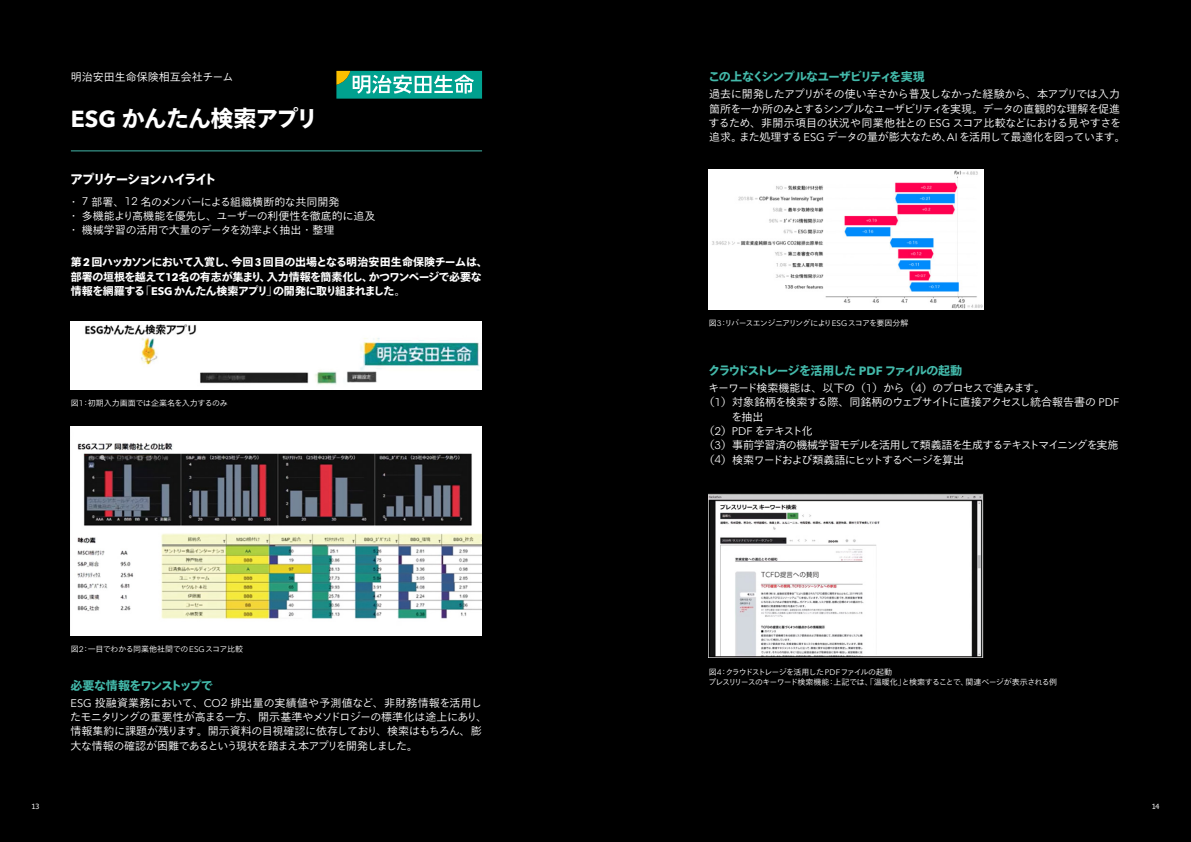
<style>
.page{position:relative;width:1191px;height:842px;background:#000}
.page>*{position:absolute;margin:0;border:0;box-sizing:border-box;transform-origin:0 0}
.t1{font:800 23px "Tazugane Gothic Std N";letter-spacing:-.05em;color:#fff}
.t2{font:800 13px "Tazugane Gothic Std N";letter-spacing:-.14em;color:#fff}
.t3{font:800 12px "Tazugane Gothic Std N";letter-spacing:-.1em;color:#43b9aa}
.t4{font:800 12px "Tazugane Gothic Std N";letter-spacing:-.065em;color:#43b9aa}
.t5{font:300 11px/14.3px "Tazugane Gothic Std N";letter-spacing:-.045em;color:#fff}
.t6{font:300 11px/14.3px "Tazugane Gothic Std N";letter-spacing:-.025em;color:#fff}
.t7{font:800 11px/14.3px "Tazugane Gothic Std N";letter-spacing:-.045em;color:#fff}
.t8{font:300 11px "Tazugane Gothic Std N";letter-spacing:-.08em;color:#fff}
.t9{font:300 11px "Tazugane Gothic Std N";letter-spacing:-.085em;color:#fff}
.t10{font:300 11px "Tazugane Gothic Std N";letter-spacing:-.09em;color:#fff}
.t11{font:300 11px "Tazugane Gothic Std N";color:#fff}
.t12{font:300 8px/10.4px "Tazugane Gothic Std N";letter-spacing:-.09em;color:#fff}
.t13{font:300 8px "Tazugane Gothic Std N";letter-spacing:-.095em;color:#fff}
.t14{font:300 8px "Tazugane Gothic Std N";letter-spacing:-.035em;color:#fff}
.t15{font:300 8px "Tazugane Gothic Std N";letter-spacing:-.015em;color:#fff}
.t16{font:7px "Bloomberg Prop Unicode I";color:#fff}
.s1{font-family:"Avenir Next M For BBG";font-weight:700}
.s2{font-family:"Avenir Next M For BBG";font-weight:400}
</style>
<div class="page">
<img style="left:709px;top:494px;width:274px;height:164px">
<img style="left:709px;top:169px;width:274px;height:141px">
<img style="left:71px;top:426px;width:410px;height:209px">
<img style="left:71px;top:322px;width:410px;height:67px">
<hr style="left:71px;top:151px;width:411px;height:1px;background:#43b9aa">
<svg style="left:336px;top:71px;width:146px;height:28px;background:#44b5a2"></svg>
<p class="t11" style="left:71px;top:69px;width:164px">明治安田生命保険相互会社チーム</p>
<h1 class="t1" style="left:71px;top:105px;width:249px"><span class="s1">ESG</span> かんたん検索アプリ</h1>
<p class="t2" style="left:70px;top:172px;width:148px">アプリケーションハイライト</p>
<p class="t5" style="left:68px;top:195px;width:309px">・ <span class="s2">7</span> 部署、<span class="s2">12</span> 名のメンバーによる組織横断的な共同開発<br>・多機能より高機能を優先し、ユーザーの利便性を徹底的に追及・機械学習の活用で大量のデータを効率よく抽出・整理</p>
<p class="t7" style="left:71px;top:255px;width:418px">第<span class="s1">2</span>回ハッカソンにおいて入賞し、今回<span class="s1">3</span>回目の出場となる明治安田生命保険チームは、部署の垣根を越えて<span class="s1">12</span>名の有志が集まり、入力情報を簡素化し、かつワンページで必要な情報を網羅する「<span class="s1">ESG</span> かんたん検索アプリ」の開発に取り組まれました。</p>
<p class="t15" style="left:71px;top:398px;width:158px">図<span class="s2">1</span>：初期入力画面では企業名を入力するのみ</p>
<p class="t14" style="left:71px;top:644px;width:174px">図<span class="s2">2</span>：一目でわかる同業他社間での<span class="s2">ESG</span>スコア比較</p>
<p class="t4" style="left:71px;top:679px;width:144px">必要な情報をワンストップで</p>
<p class="t6" style="left:70px;top:696px;width:418px"><span class="s2">ESG</span> 投融資業務において、<span class="s2">CO2</span> 排出量の実績値や予測値など、非財務情報を活用したモニタリングの重要性が高まる一方、開示基準やメソドロジーの標準化は途上にあり、情報集約に課題が残ります。開示資料の目視確認に依存しており、検索はもちろん、膨大な情報の確認が困難であるという現状を踏まえ本アプリを開発しました。</p>
<p class="t3" style="left:708px;top:70px;width:218px">この上なくシンプルなユーザビリティを実現</p>
<p class="t5" style="left:708px;top:88px;width:418px">過去に開発したアプリがその使い辛さから普及しなかった経験から、本アプリでは入力箇所を一か所のみとするシンプルなユーザビリティを実現。データの直観的な理解を促進するため、非開示項目の状況や同業他社との <span class="s2">ESG</span> スコア比較などにおける見やすさを追求。また処理する <span class="s2">ESG</span> データの量が膨大なため、<span class="s2">AI</span> を活用して最適化を図っています。</p>
<p class="t13" style="left:709px;top:317px;width:201px">図<span class="s2">3</span>：リバースエンジニアリングにより<span class="s2">ESG</span>スコアを要因分解</p>
<p class="t3" style="left:708px;top:364px;width:255px">クラウドストレージを活用した <span class="s1">PDF</span> ファイルの起動</p>
<p class="t9" style="left:708px;top:381px;width:338px">キーワード検索機能は、以下の（<span class="s2">1</span>）から（<span class="s2">4</span>）のプロセスで進みます。</p>
<p class="t5" style="left:703px;top:396px;width:417px">（<span class="s2">1</span>）対象銘柄を検索する際、同銘柄のウェブサイトに直接アクセスし統合報告書の <span class="s2">PDF</span></p>
<p class="t5" style="left:731px;top:410px;width:34px">を抽出</p>
<p class="t5" style="left:703px;top:424px;width:111px">（<span class="s2">2</span>）<span class="s2">PDF</span> をテキスト化</p>
<p class="t8" style="left:703px;top:438px;width:416px">（<span class="s2">3</span>）事前学習済の機械学習モデルを活用して類義語を生成するテキストマイニングを実施</p>
<p class="t10" style="left:703px;top:452px;width:262px">（<span class="s2">4</span>）検索ワードおよび類義語にヒットするページを算出</p>
<p class="t12" style="left:708px;top:667px;width:351px">図<span class="s2">4</span>：クラウドストレージを活用した <span class="s2">PDF</span>ファイルの起動<br>プレスリリースのキーワード検索機能：上記では、「温暖化」と検索することで、関連ページが表示される例</p>
<p class="t16" style="left:31px;top:802px;width:10px">13</p>
<p class="t16" style="left:1151px;top:802px;width:9px">14</p>
</div>
